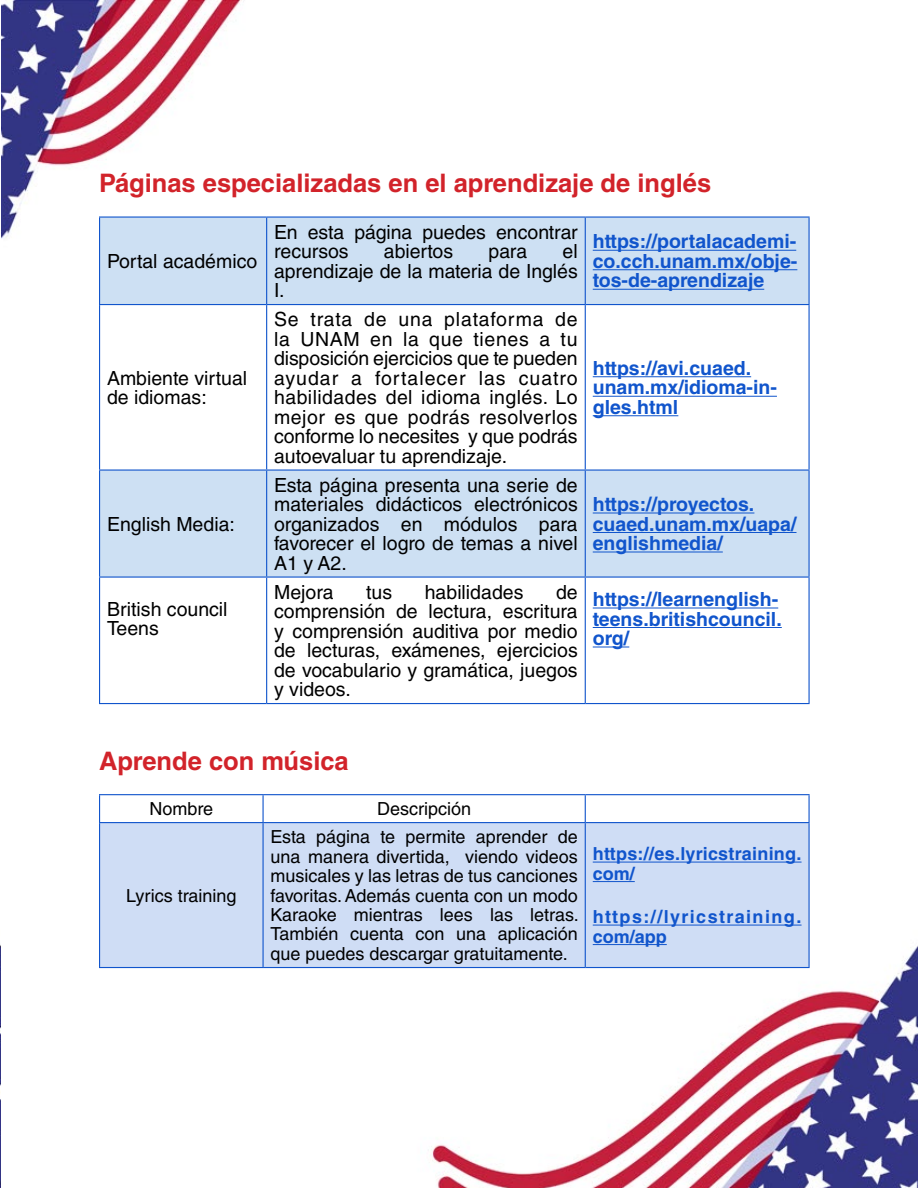
<style>
.page{position:relative;width:918px;height:1188px;background:#fff}
.page>*{position:absolute;margin:0;border:0;box-sizing:border-box;transform-origin:0 0}
.t1{font:700 25.5px "Helvetica LT Std";color:#d2232a}
.t2{font:19.5px/19.5px "Helvetica LT Std";color:#000;text-align:justify}
.t3{font:700 19.5px/19.5px "Helvetica LT Std";color:#15c}
.t4{font:18px/19.5px "Helvetica LT Std";color:#000;text-align:justify}
.t5{font:700 18px/19.5px "Helvetica LT Std";letter-spacing:.015em;color:#15c}
.t6{font:700 18px/19.5px "Helvetica LT Std";letter-spacing:.08em;color:#15c}
</style>
<div class="page">
<img style="left:0;top:0;width:918px;height:1188px">
<svg style="left:100px;top:218px;width:708px;height:358px;fill:#cde0f3"></svg>
<hr style="left:99px;top:216px;width:168px;height:2px;background:#15c">
<hr style="left:99px;top:218px;width:1px;height:86px;background:#15c">
<hr style="left:267px;top:216px;width:318px;height:2px;background:#15c">
<hr style="left:266px;top:218px;width:1px;height:86px;background:#15c">
<hr style="left:585px;top:216px;width:225px;height:2px;background:#15c">
<hr style="left:585px;top:218px;width:1px;height:86px;background:#15c">
<hr style="left:808px;top:218px;width:2px;height:86px;background:#15c">
<hr style="left:99px;top:304px;width:168px;height:1px;background:#15c">
<hr style="left:99px;top:305px;width:1px;height:164px;background:#15c">
<hr style="left:267px;top:304px;width:318px;height:1px;background:#15c">
<hr style="left:266px;top:305px;width:1px;height:164px;background:#15c">
<hr style="left:585px;top:304px;width:225px;height:1px;background:#15c">
<hr style="left:585px;top:305px;width:1px;height:164px;background:#15c">
<hr style="left:808px;top:305px;width:2px;height:164px;background:#15c">
<hr style="left:99px;top:469px;width:168px;height:2px;background:#15c">
<hr style="left:99px;top:471px;width:1px;height:105px;background:#15c">
<hr style="left:267px;top:469px;width:318px;height:2px;background:#15c">
<hr style="left:266px;top:471px;width:1px;height:105px;background:#15c">
<hr style="left:585px;top:469px;width:225px;height:2px;background:#15c">
<hr style="left:585px;top:471px;width:1px;height:105px;background:#15c">
<hr style="left:808px;top:471px;width:2px;height:105px;background:#15c">
<hr style="left:99px;top:576px;width:168px;height:2px;background:#15c">
<hr style="left:99px;top:578px;width:1px;height:125px;background:#15c">
<hr style="left:267px;top:576px;width:318px;height:2px;background:#15c">
<hr style="left:266px;top:578px;width:1px;height:125px;background:#15c">
<hr style="left:585px;top:576px;width:225px;height:2px;background:#15c">
<hr style="left:585px;top:578px;width:1px;height:125px;background:#15c">
<hr style="left:808px;top:578px;width:2px;height:125px;background:#15c">
<hr style="left:99px;top:703px;width:168px;height:1px;background:#15c">
<hr style="left:267px;top:703px;width:318px;height:1px;background:#15c">
<hr style="left:585px;top:703px;width:225px;height:1px;background:#15c">
<hr style="left:593px;top:250px;width:203px;height:1px;background:#15c">
<hr style="left:593px;top:269px;width:204px;height:1px;background:#15c">
<hr style="left:593px;top:289px;width:171px;height:1px;background:#15c">
<hr style="left:593px;top:376px;width:158px;height:1px;background:#15c">
<hr style="left:593px;top:396px;width:184px;height:1px;background:#15c">
<hr style="left:593px;top:415px;width:85px;height:1px;background:#15c">
<hr style="left:593px;top:513px;width:161px;height:1px;background:#15c">
<hr style="left:593px;top:532px;width:203px;height:1px;background:#15c">
<hr style="left:593px;top:552px;width:130px;height:1px;background:#15c">
<hr style="left:593px;top:608px;width:185px;height:1px;background:#15c">
<hr style="left:593px;top:627px;width:189px;height:1px;background:#15c">
<hr style="left:593px;top:647px;width:36px;height:1px;background:#15c">
<div style="left:100px;top:823px;width:708px;height:144px;background:#cfddf5"></div>
<hr style="left:99px;top:794px;width:164px;height:1px;background:#15c">
<svg style="left:99px;top:795px;width:1px;height:27px"></svg>
<hr style="left:263px;top:794px;width:322px;height:1px;background:#15c">
<hr style="left:262px;top:795px;width:2px;height:27px;background:#15c">
<hr style="left:585px;top:794px;width:225px;height:1px;background:#15c">
<svg style="left:585px;top:795px;width:1px;height:27px"></svg>
<hr style="left:808px;top:795px;width:2px;height:27px;background:#15c">
<hr style="left:99px;top:822px;width:164px;height:1px;background:#15c">
<hr style="left:99px;top:823px;width:1px;height:144px;background:#15c">
<hr style="left:263px;top:822px;width:322px;height:1px;background:#15c">
<hr style="left:262px;top:823px;width:2px;height:144px;background:#15c">
<hr style="left:585px;top:822px;width:225px;height:1px;background:#15c">
<hr style="left:585px;top:823px;width:1px;height:144px;background:#15c">
<hr style="left:808px;top:823px;width:2px;height:144px;background:#15c">
<hr style="left:99px;top:967px;width:164px;height:1px;background:#15c">
<hr style="left:263px;top:967px;width:322px;height:1px;background:#15c">
<hr style="left:585px;top:967px;width:225px;height:1px;background:#15c">
<hr style="left:593px;top:862px;width:209px;height:1px;background:#15c">
<hr style="left:593px;top:881px;width:42px;height:1px;background:#15c">
<hr style="left:593px;top:925px;width:209px;height:1px;background:#15c">
<hr style="left:593px;top:944px;width:74px;height:1px;background:#15c">
<h1 class="t1" style="left:99px;top:168px;width:614px">Páginas especializadas en el aprendizaje de inglés</h1>
<p class="t2" style="left:107px;top:251px;width:152px">Portal académico</p>
<p class="t2" style="left:107px;top:368px;width:142px">Ambiente virtual de idiomas:</p>
<p class="t2" style="left:107px;top:514px;width:129px">English Media:</p>
<p class="t2" style="left:107px;top:599px;width:122px">British council<br>Teens</p>
<p class="t2" style="left:274px;top:222px;width:305px">En esta página puedes encontrar recursos</p>
<p class="t2" style="left:274px;top:241px;width:305px;text-indent:288px">el aprendizaje de la materia de Inglés I.</p>
<p class="t3" style="left:593px;top:231px;width:206px;text-align:justify">https://portalacademi&shy;co.cch.unam.mx/obje&shy;tos-de-aprendizaje</p>
<p class="t2" style="left:384px;top:241px;width:71px">abiertos</p>
<p class="t2" style="left:489px;top:241px;width:40px">para</p>
<p class="t2" style="left:274px;top:309px;width:305px">Se trata de una plataforma de la UNAM en la que tienes a tu disposición ejercicios que te pueden ayudar a fortalecer las cuatro habilidades del idioma inglés. Lo mejor es que podrás resolverlos conforme lo necesites y que podrás autoevaluar tu aprendizaje.</p>
<p class="t2" style="left:274px;top:475px;width:305px">Esta página presenta una serie de materiales didácticos electrónicos organizados en módulos para favorecer el logro de temas a nivel A1 y A2.</p>
<p class="t3" style="left:593px;top:358px;width:186px">https://avi.cuaed. unam.mx/idioma-in&shy;gles.html</p>
<p class="t3" style="left:593px;top:494px;width:205px">https://proyectos. cuaed.unam.mx/uapa/ englishmedia/</p>
<p class="t2" style="left:274px;top:582px;width:305px;text-indent:282px">de comprensión de lectura, escritura y comprensión auditiva por medio de lecturas, exámenes, ejercicios de vocabulario y gramática, juegos y videos.</p>
<p class="t3" style="left:593px;top:589px;width:191px">https://learnenglish&shy;teens.britishcouncil. org/</p>
<p class="t2" style="left:274px;top:582px;width:61px">Mejora</p>
<p class="t2" style="left:366px;top:582px;width:28px">tus</p>
<p class="t2" style="left:425px;top:582px;width:100px">habilidades</p>
<h1 class="t1" style="left:99px;top:746px;width:251px">Aprende con música</h1>
<p class="t4" style="left:149px;top:799px;width:65px">Nombre</p>
<p class="t4" style="left:377px;top:799px;width:96px">Descripción</p>
<p class="t4" style="left:126px;top:885px;width:112px">Lyrics training</p>
<p class="t4" style="left:271px;top:827px;width:310px">Esta página te permite aprender de una manera divertida, viendo videos musicales y las letras de tus canciones favoritas. Además cuenta con un modo Karaoke mientras lees las letras.<br>También cuenta con una aplicación que puedes descargar gratuitamente.</p>
<p class="t5" style="left:593px;top:844px;width:210px">https://es.lyricstraining. com/</p>
<p class="t6" style="left:593px;top:907px;width:210px">https://lyricstraining. com/app</p>
</div>
